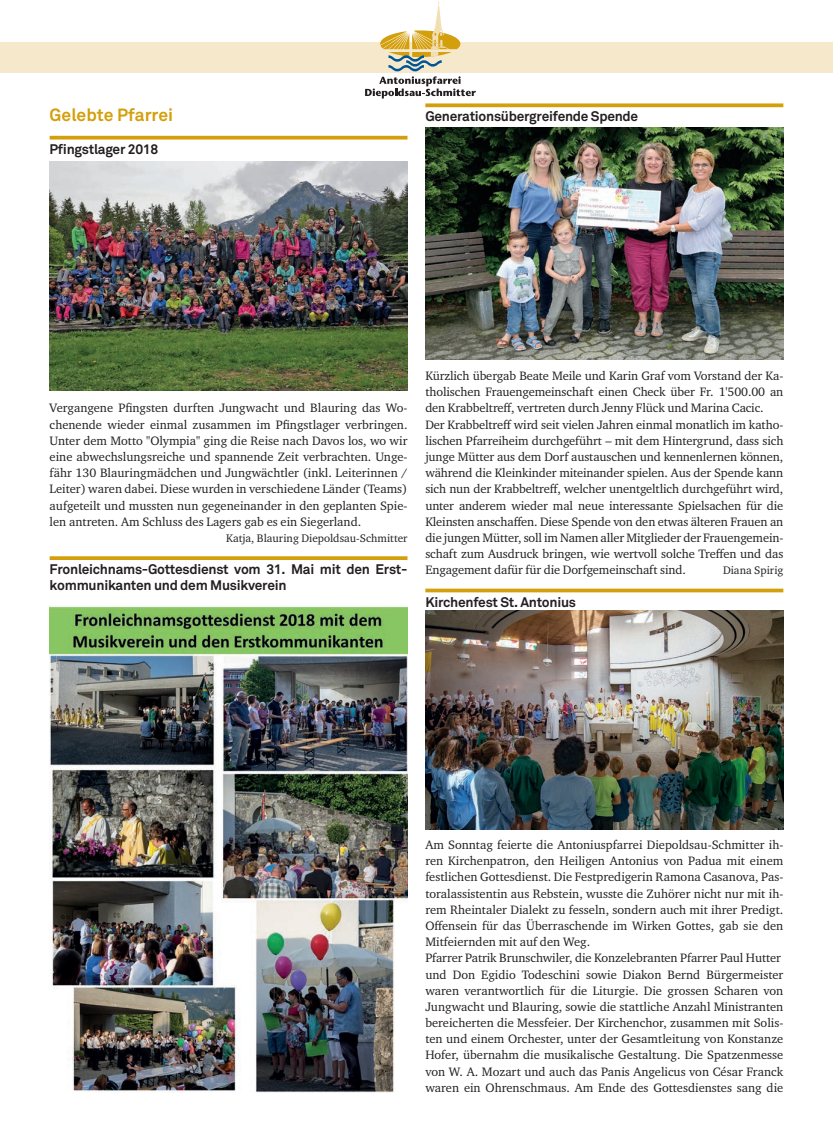
<style>
.page{position:relative;width:833px;height:1134px;background:#fff}
.page>*{position:absolute;margin:0;border:0;box-sizing:border-box;transform-origin:0 0}
.t1{font:700 17.5px "Akkurat";color:#d49f0c}
.t2{font:700 13.75px/16.1px "Akkurat";letter-spacing:-.02em;color:#231f20}
.t3{font:12.5px/16.1px "Charter ITC Std";letter-spacing:-.01em;color:#231f20;text-align:justify}
.t4{font:11.25px "Charter ITC Std";color:#231f20}
</style>
<div class="page">
<div style="left:0;top:43px;width:833px;height:30px;background:#f6e8ca"></div>
<svg style="left:365px;top:1px;width:111px;height:98px"></svg>
<svg style="left:425px;top:103px;width:358px;height:4px"></svg>
<hr style="left:425px;top:589px;width:358px;height:3px;background:#d49f0c">
<svg style="left:50px;top:136px;width:357px;height:4px"></svg>
<svg style="left:50px;top:556px;width:357px;height:4px"></svg>
<img style="left:425px;top:128px;width:358px;height:232px">
<img style="left:50px;top:606px;width:357px;height:486px">
<img style="left:50px;top:161px;width:357px;height:230px">
<img style="left:425px;top:610px;width:358px;height:219px">
<p class="t1" style="left:50px;top:104px;width:125px">Gelebte Pfarrei</p>
<p class="t2" style="left:50px;top:141px;width:110px">Pfingstlager 2018</p>
<p class="t2" style="left:425px;top:109px;width:214px">Generationsübergreifende Spende</p>
<p class="t3" style="left:50px;top:400px;width:359px">Vergangene Pfingsten durften Jungwacht und Blauring das Wo&shy;chenende wieder einmal zusammen im Pfingstlager verbringen.<br>Unter dem Motto "Olympia" ging die Reise nach Davos los, wo wir eine abwechslungsreiche und spannende Zeit verbrachten. Unge&shy;fähr 130 Blauringmädchen und Jungwächtler (inkl. Leiterinnen / Leiter) waren dabei. Diese wurden in verschiedene Länder (Teams) aufgeteilt und mussten nun gegeneinander in den geplanten Spie&shy;len antreten. Am Schluss des Lagers gab es ein Siegerland.</p>
<p class="t4" style="left:226px;top:531px;width:183px">Katja, Blauring Diepoldsau-Schmitter</p>
<p class="t2" style="left:50px;top:561px;width:359px">Fronleichnams-Gottesdienst vom 31. Mai mit den Erst&shy;kommunikanten und dem Musikverein</p>
<p class="t3" style="left:425px;top:368px;width:359px">Kürzlich übergab Beate Meile und Karin Graf vom Vorstand der Ka&shy;tholischen Frauengemeinschaft einen Check über Fr. 1'500.00 an den Krabbeltreff, vertreten durch Jenny Flück und Marina Cacic.</p>
<p class="t3" style="left:425px;top:416px;width:359px">Der Krabbeltreff wird seit vielen Jahren einmal monatlich im katho&shy;lischen Pfarreiheim durchgeführt – mit dem Hintergrund, dass sich junge Mütter aus dem Dorf austauschen und kennenlernen können, während die Kleinkinder miteinander spielen. Aus der Spende kann sich nun der Krabbeltreff, welcher unentgeltlich durchgeführt wird, unter anderem wieder mal neue interessante Spielsachen für die Kleinsten anschaffen. Diese Spende von den etwas älteren Frauen an die jungen Mütter, soll im Namen aller Mitglieder der Frauengemein&shy;schaft zum Ausdruck bringen, wie wertvoll solche Treffen und das Engagement dafür für die Dorfgemeinschaft sind.</p>
<p class="t4" style="left:723px;top:563px;width:62px">Diana Spirig</p>
<p class="t2" style="left:425px;top:594px;width:152px">Kirchenfest St. Antonius</p>
<p class="t3" style="left:425px;top:836px;width:359px">Am Sonntag feierte die Antoniuspfarrei Diepoldsau-Schmitter ih&shy;ren Kirchenpatron, den Heiligen Antonius von Padua mit einem festlichen Gottesdienst. Die Festpredigerin Ramona Casanova, Pas&shy;toralassistentin aus Rebstein, wusste die Zuhörer nicht nur mit ih&shy;rem Rheintaler Dialekt zu fesseln, sondern auch mit ihrer Predigt.<br>Offensein für das Überraschende im Wirken Gottes, gab sie den Mitfeiernden mit auf den Weg.</p>
<p class="t3" style="left:425px;top:950px;width:357px">Pfarrer Patrik Brunschwiler, die Konzelebranten Pfarrer Paul Hutter</p>
<p class="t3" style="left:425px;top:966px;width:359px">und Don Egidio Todeschini sowie Diakon Bernd Bürgermeister waren verantwortlich für die Liturgie. Die grossen Scharen von Jungwacht und Blauring, sowie die stattliche Anzahl Ministranten bereicherten die Messfeier. Der Kirchenchor, zusammen mit Solis&shy;ten und einem Orchester, unter der Gesamtleitung von Konstanze Hofer, übernahm die musikalische Gestaltung. Die Spatzenmesse von W. A. Mozart und auch das Panis Angelicus von César Franck waren ein Ohrenschmaus. Am Ende des Gottesdienstes sang die</p>
</div>
